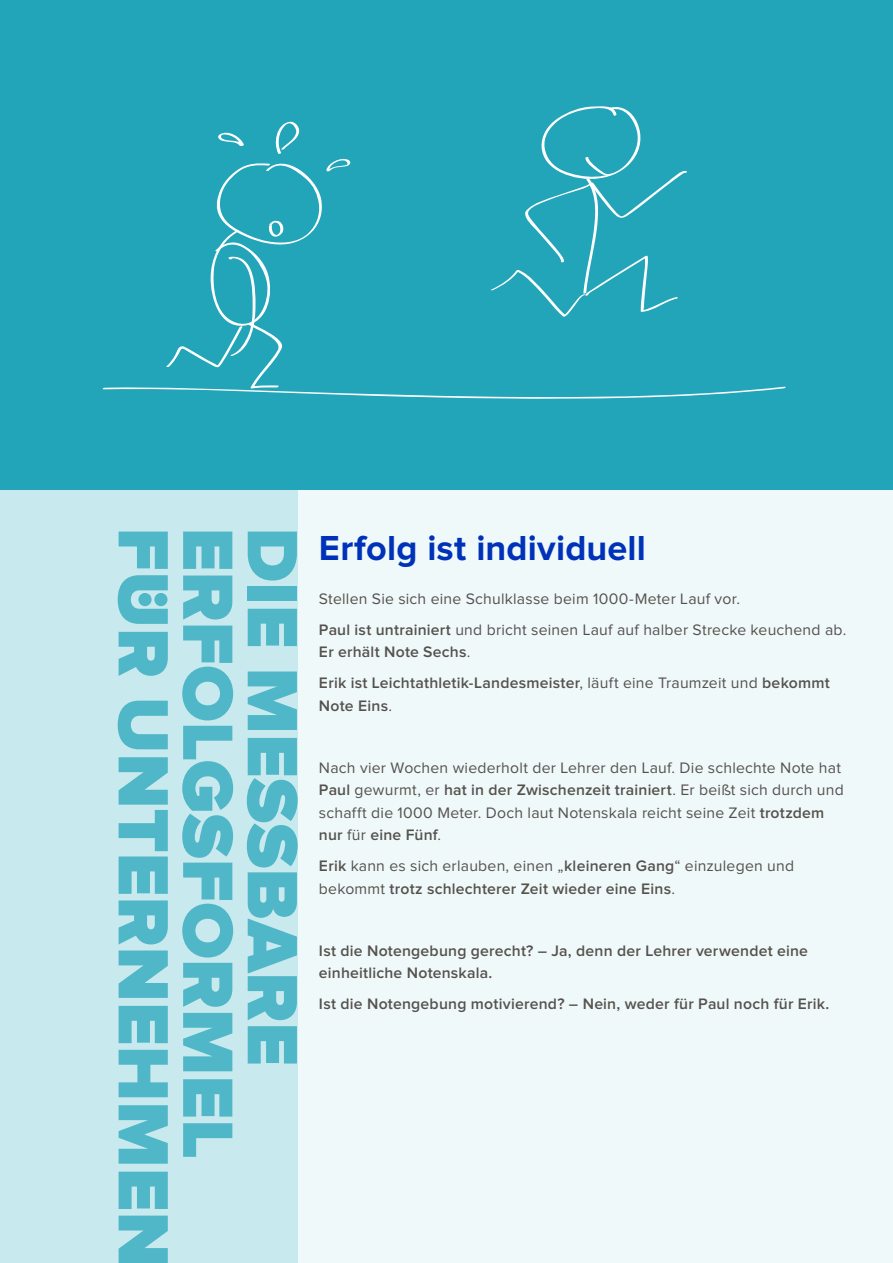
<style>
.page{position:relative;width:893px;height:1263px;background:#f0f9fa}
.page>*{position:absolute;margin:0;border:0;box-sizing:border-box;transform-origin:0 0}
.page_headline_24_28{font:700 36px "Proxima Nova";letter-spacing:.005em;color:#0032b9}
.body_10_5_15{font:15.75px/22.5px "Proxima Nova";letter-spacing:.015em;color:#55524e}
.body_10_5_15-2{font:600 15.75px/22.5px "Proxima Nova";letter-spacing:.015em;color:#55524e}
.s1{font-weight:600}
.s2{font-weight:400}
</style>
<div class="page">
<div style="left:0;top:436px;width:298px;height:827px;background:#c8e9ed"></div>
<div style="left:0;top:0;width:893px;height:489px;background:#23a5b9"></div>
<svg style="left:103px;top:106px;width:683px;height:293px"></svg>
<svg style="left:248px;top:531px;width:49px;height:49px"></svg>
<div style="left:248px;top:586px;width:49px;height:15px;background:#4fb7c7"></div>
<svg style="left:248px;top:609px;width:49px;height:37px;background:#5ebdcb"></svg>
<svg style="left:248px;top:671px;width:49px;height:59px"></svg>
<svg style="left:247px;top:738px;width:51px;height:282px"></svg>
<svg style="left:248px;top:1026px;width:49px;height:37px;background:#5ebdcb"></svg>
<svg style="left:183px;top:531px;width:49px;height:38px;background:#60becc"></svg>
<svg style="left:182px;top:575px;width:51px;height:145px"></svg>
<svg style="left:182px;top:726px;width:51px;height:231px"></svg>
<svg style="left:183px;top:963px;width:49px;height:44px"></svg>
<svg style="left:183px;top:1013px;width:49px;height:58px"></svg>
<svg style="left:183px;top:1079px;width:49px;height:37px;background:#5fbdcc"></svg>
<svg style="left:183px;top:1123px;width:49px;height:34px"></svg>
<svg style="left:119px;top:531px;width:49px;height:38px"></svg>
<svg style="left:118px;top:575px;width:50px;height:49px"></svg>
<div style="left:138px;top:593px;width:14px;height:13px;background:#4fb7c7;border-radius:50%"></div>
<div style="left:154px;top:593px;width:13px;height:13px;background:#4fb7c7;border-radius:50%"></div>
<svg style="left:119px;top:632px;width:49px;height:44px"></svg>
<svg style="left:118px;top:701px;width:50px;height:48px"></svg>
<svg style="left:119px;top:757px;width:49px;height:137px"></svg>
<svg style="left:119px;top:900px;width:49px;height:44px"></svg>
<svg style="left:119px;top:950px;width:49px;height:48px"></svg>
<svg style="left:119px;top:1006px;width:49px;height:37px;background:#5ebdcb"></svg>
<svg style="left:119px;top:1050px;width:49px;height:47px"></svg>
<svg style="left:119px;top:1105px;width:49px;height:59px"></svg>
<svg style="left:119px;top:1171px;width:49px;height:38px;background:#60becc"></svg>
<svg style="left:119px;top:1215px;width:49px;height:48px"></svg>
<p class="page_headline_24_28" style="left:319px;top:527px;width:328px">Erfolg ist individuell</p>
<p class="body_10_5_15" style="left:319px;top:588px;width:423px">Stellen Sie sich eine Schulklasse beim 1000-Meter Lauf vor.</p>
<p class="body_10_5_15" style="left:319px;top:619px;width:529px"><span class="s1">Paul ist untrainiert</span> und bricht seinen Lauf auf halber Strecke keuchend ab.<br><span class="s1">Er erhält Note Sechs</span>.</p>
<p class="body_10_5_15-2" style="left:319px;top:672px;width:512px">Erik ist Leichtathletik-Landesmeister<span class="s2">, läuft eine Traumzeit und</span> bekommt<br>Note Eins<span class="s2">.</span></p>
<p class="body_10_5_15" style="left:319px;top:757px;width:526px">Nach vier Wochen wiederholt der Lehrer den Lauf. Die schlechte Note hat <span class="s1">Paul</span> gewurmt, er <span class="s1">hat in der Zwischenzeit trainiert</span>. Er beißt sich durch und schafft die 1000 Meter. Doch laut Notenskala reicht seine Zeit <span class="s1">trotzdem nur</span> für <span class="s1">eine Fünf</span>.</p>
<p class="body_10_5_15-2" style="left:319px;top:855px;width:477px">Erik <span class="s2">kann es sich erlauben, einen „</span>kleineren Gang<span class="s2">“ einzulegen und bekommt</span> trotz schlechterer Zeit wieder eine Eins<span class="s2">.</span></p>
<p class="body_10_5_15-2" style="left:319px;top:940px;width:491px">Ist die Notengebung gerecht? – Ja, denn der Lehrer verwendet eine einheitliche Notenskala.</p>
<p class="body_10_5_15-2" style="left:319px;top:993px;width:512px">Ist die Notengebung motivierend? – Nein, weder für Paul noch für Erik.</p>
</div>
